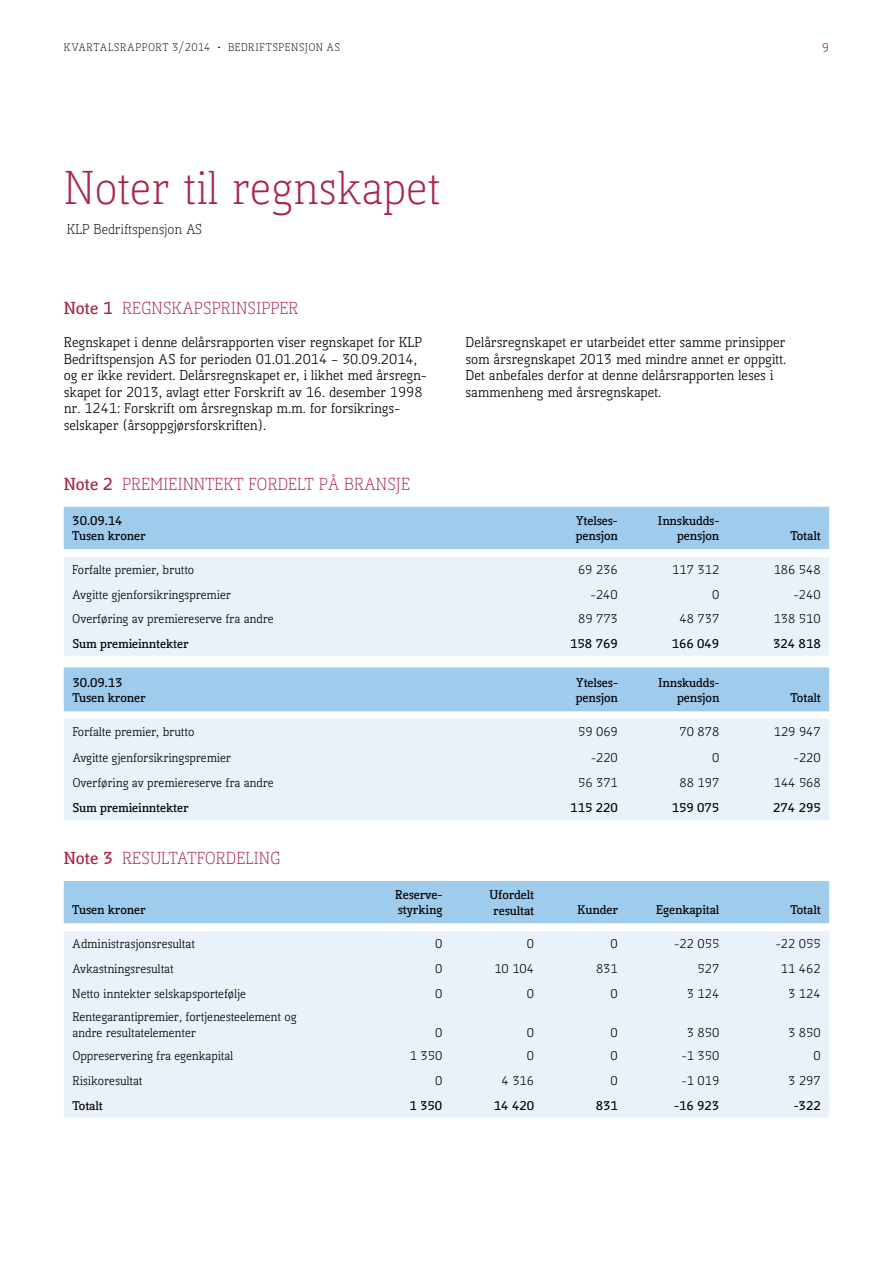
<style>
.page{position:relative;width:893px;height:1263px;background:#fff}
.page>*{position:absolute;margin:0;border:0;box-sizing:border-box;transform-origin:0 0}
.t1{font:300 45px "Kofi Pure Serif";color:#a92647}
.t2{font:300 16.5px "Kofi Pure Serif";color:#a92647}
.t3{font:13.5px/16.5px "Kofi Pure Serif";color:#000}
.t4{font:300 13.5px "Kofi Pure Serif";color:#000}
.t5{font:12px/15.8px "Kofi Pure Serif";color:#000}
.t6{font:700 12px/15px "Kofi Pure Serif";color:#000}
.t7{font:12px "Kofi Pure Serif";color:#a7214d}
.t8{font:300 10.5px "Kofi Pure Serif";letter-spacing:.05em;color:#000}
.s1{font-weight:700}
</style>
<div class="page">
<div style="left:64px;top:507px;width:765px;height:42px;background:#9fcbed"></div>
<svg style="left:64px;top:557px;width:765px;height:560px;fill:#e9f1fa"></svg>
<p class="t8" style="left:64px;top:40px;width:278px">KVARTALSRAPPORT 3/2014 • BEDRIFTSPENSJON AS</p>
<p class="t7" style="left:822px;top:40px;width:9px">9</p>
<h1 class="t1" style="left:64px;top:161px;width:378px">Noter til regnskapet</h1>
<p class="t4" style="left:67px;top:221px;width:137px">KLP Bedriftspensjon AS</p>
<h2 class="t2" style="left:64px;top:298px;width:236px"><span class="s1">Note 1</span> REGNSKAPSPRINSIPPER</h2>
<p class="t3" style="left:64px;top:334px;width:365px">Regnskapet i denne delårsrapporten viser regnskapet for KLP Bedriftspensjon AS for perioden 01.01.2014 – 30.09.2014, og er ikke revidert. Delårsregnskapet er, i likhet med årsregn&shy;skapet for 2013, avlagt etter Forskrift av 16. desember 1998 nr. 1241: Forskrift om årsregnskap m.m. for forsikrings&shy;selskaper (årsoppgjørsforskriften).</p>
<p class="t3" style="left:466px;top:334px;width:322px">Delårsregnskapet er utarbeidet etter samme prinsipper som årsregnskapet 2013 med mindre annet er oppgitt.<br>Det anbefales derfor at denne delårsrapporten leses i sammenheng med årsregnskapet.</p>
<h2 class="t2" style="left:64px;top:474px;width:348px"><span class="s1">Note 2</span> PREMIEINNTEKT FORDELT PÅ BRANSJE</h2>
<p class="t6" style="left:72px;top:513px;width:75px">30.09.14<br>Tusen kroner</p>
<p class="t6" style="left:576px;top:513px;width:44px">Ytelses&shy;pensjon</p>
<p class="t6" style="left:658px;top:513px;width:63px;text-align:right">Innskudds&shy;pensjon</p>
<p class="t6" style="left:790px;top:528px;width:32px">Totalt</p>
<p class="t5" style="left:72px;top:562px;width:123px">Forfalte premier, brutto</p>
<p class="t5" style="left:578px;top:562px;width:41px">69 236</p>
<p class="t5" style="left:672px;top:562px;width:49px">117 312</p>
<p class="t5" style="left:774px;top:562px;width:49px">186 548</p>
<p class="t5" style="left:72px;top:587px;width:160px">Avgitte gjenforsikringspremier</p>
<p class="t5" style="left:591px;top:587px;width:29px">-240</p>
<p class="t5" style="left:712px;top:587px;width:9px">0</p>
<p class="t5" style="left:793px;top:587px;width:29px">-240</p>
<p class="t5" style="left:72px;top:611px;width:203px">Overføring av premiereserve fra andre</p>
<p class="t5" style="left:578px;top:611px;width:41px">89 773</p>
<p class="t5" style="left:679px;top:611px;width:41px">48 737</p>
<p class="t5" style="left:774px;top:611px;width:49px">138 510</p>
<p class="t6" style="left:72px;top:636px;width:118px">Sum premieinntekter</p>
<p class="t6" style="left:570px;top:636px;width:49px">158 769</p>
<p class="t6" style="left:672px;top:636px;width:49px">166 049</p>
<p class="t6" style="left:773px;top:636px;width:49px">324 818</p>
<p class="t6" style="left:72px;top:675px;width:75px">30.09.13<br>Tusen kroner</p>
<p class="t6" style="left:576px;top:675px;width:44px">Ytelses&shy;pensjon</p>
<p class="t6" style="left:658px;top:675px;width:63px;text-align:right">Innskudds&shy;pensjon</p>
<p class="t6" style="left:790px;top:690px;width:32px">Totalt</p>
<p class="t5" style="left:72px;top:724px;width:123px">Forfalte premier, brutto</p>
<p class="t5" style="left:578px;top:724px;width:41px">59 069</p>
<p class="t5" style="left:679px;top:724px;width:41px">70 878</p>
<p class="t5" style="left:774px;top:724px;width:49px">129 947</p>
<p class="t5" style="left:72px;top:750px;width:160px">Avgitte gjenforsikringspremier</p>
<p class="t5" style="left:591px;top:750px;width:29px">-220</p>
<p class="t5" style="left:712px;top:750px;width:9px">0</p>
<p class="t5" style="left:793px;top:750px;width:29px">-220</p>
<p class="t5" style="left:72px;top:775px;width:203px">Overføring av premiereserve fra andre</p>
<p class="t5" style="left:578px;top:775px;width:41px">56 371</p>
<p class="t5" style="left:680px;top:775px;width:41px">88 197</p>
<p class="t5" style="left:774px;top:775px;width:49px">144 568</p>
<p class="t6" style="left:72px;top:800px;width:118px">Sum premieinntekter</p>
<p class="t6" style="left:570px;top:800px;width:49px">115 220</p>
<p class="t6" style="left:672px;top:800px;width:49px">159 075</p>
<p class="t6" style="left:773px;top:800px;width:49px">274 295</p>
<h2 class="t2" style="left:64px;top:848px;width:218px"><span class="s1">Note 3</span> RESULTATFORDELING</h2>
<p class="t6" style="left:72px;top:902px;width:75px">Tusen kroner</p>
<p class="t6" style="left:395px;top:887px;width:48px">Reserve&shy;styrking</p>
<p class="t6" style="left:489px;top:887px;width:46px;line-height:15.8px;text-align:center">Ufordelt resultat</p>
<p class="t6" style="left:577px;top:902px;width:42px">Kunder</p>
<p class="t6" style="left:656px;top:902px;width:65px">Egenkapital</p>
<p class="t6" style="left:790px;top:902px;width:32px">Totalt</p>
<p class="t5" style="left:72px;top:936px;width:124px">Administrasjonsresultat</p>
<p class="t5" style="left:435px;top:936px;width:9px">0</p>
<p class="t5" style="left:527px;top:936px;width:9px">0</p>
<p class="t5" style="left:611px;top:936px;width:9px">0</p>
<p class="t5" style="left:674px;top:936px;width:47px">-22 055</p>
<p class="t5" style="left:775px;top:936px;width:47px">-22 055</p>
<p class="t5" style="left:72px;top:961px;width:103px">Avkastningsresultat</p>
<p class="t5" style="left:435px;top:961px;width:9px">0</p>
<p class="t5" style="left:494px;top:961px;width:41px">10 104</p>
<p class="t5" style="left:596px;top:961px;width:23px">831</p>
<p class="t5" style="left:697px;top:961px;width:23px">527</p>
<p class="t5" style="left:781px;top:961px;width:41px">11 462</p>
<p class="t5" style="left:72px;top:985px;width:175px">Netto inntekter selskapsportefølje</p>
<p class="t5" style="left:435px;top:985px;width:9px">0</p>
<p class="t5" style="left:527px;top:985px;width:9px">0</p>
<p class="t5" style="left:611px;top:985px;width:9px">0</p>
<p class="t5" style="left:687px;top:985px;width:34px">3 124</p>
<p class="t5" style="left:788px;top:985px;width:34px">3 124</p>
<p class="t5" style="left:72px;top:1009px;width:226px">Rentegarantipremier, fortjenesteelement og andre resultatelementer</p>
<p class="t5" style="left:435px;top:1025px;width:9px">0</p>
<p class="t5" style="left:527px;top:1025px;width:9px">0</p>
<p class="t5" style="left:611px;top:1025px;width:9px">0</p>
<p class="t5" style="left:687px;top:1025px;width:34px">3 850</p>
<p class="t5" style="left:788px;top:1025px;width:34px">3 850</p>
<p class="t5" style="left:72px;top:1048px;width:162px">Oppreservering fra egenkapital</p>
<p class="t5" style="left:410px;top:1048px;width:34px">1 350</p>
<p class="t5" style="left:527px;top:1048px;width:9px">0</p>
<p class="t5" style="left:611px;top:1048px;width:9px">0</p>
<p class="t5" style="left:681px;top:1048px;width:39px">-1 350</p>
<p class="t5" style="left:813px;top:1048px;width:9px">0</p>
<p class="t5" style="left:72px;top:1073px;width:72px">Risikoresultat</p>
<p class="t5" style="left:435px;top:1073px;width:9px">0</p>
<p class="t5" style="left:502px;top:1073px;width:34px">4 316</p>
<p class="t5" style="left:611px;top:1073px;width:9px">0</p>
<p class="t5" style="left:681px;top:1073px;width:39px">-1 019</p>
<p class="t5" style="left:788px;top:1073px;width:34px">3 297</p>
<p class="t6" style="left:72px;top:1098px;width:32px">Totalt</p>
<p class="t6" style="left:409px;top:1098px;width:34px">1 350</p>
<p class="t6" style="left:494px;top:1098px;width:42px">14 420</p>
<p class="t6" style="left:596px;top:1098px;width:24px">831</p>
<p class="t6" style="left:674px;top:1098px;width:47px">-16 923</p>
<p class="t6" style="left:794px;top:1098px;width:28px">-322</p>
</div>
